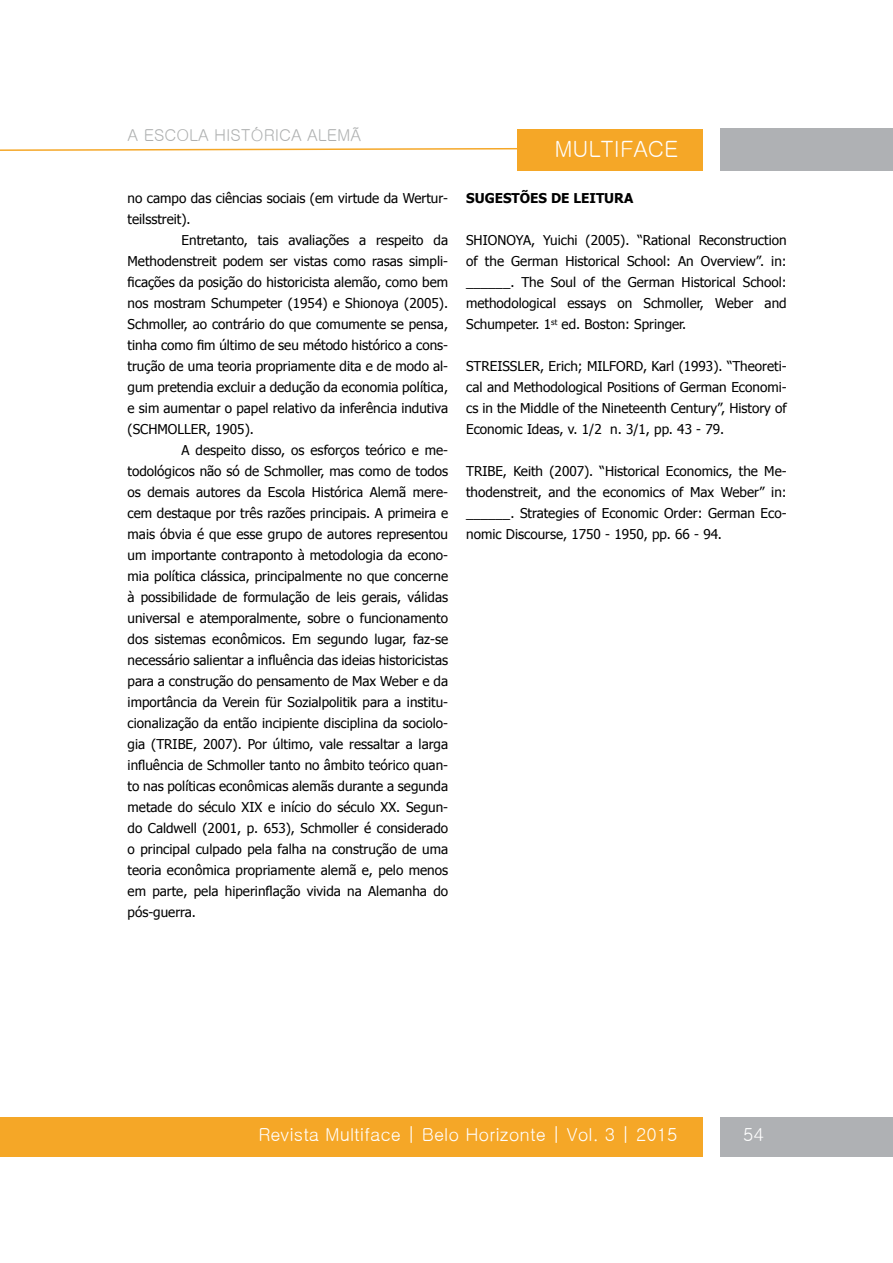
<style>
.page{position:relative;width:893px;height:1263px;background:#fff}
.page>*{position:absolute;margin:0;border:0;box-sizing:border-box;transform-origin:0 0}
.t1{font:22.5px "Gulim";color:#fff}
.t2{font:18px "Gulim";color:#fff}
.t3{font:16.5px "Gulim";color:#aeb0b0}
.t4{font:13.5px/21px "Tahoma";color:#000;text-align:justify}
.t5{font:700 13.5px "Tahoma";color:#000}
</style>
<div class="page">
<svg style="left:0;top:148px;width:517px;height:3px"></svg>
<div style="left:517px;top:129px;width:186px;height:41px;background:#f5a727"></div>
<div style="left:720px;top:129px;width:173px;height:42px;background:#afb1b4"></div>
<div style="left:0;top:1117px;width:703px;height:40px;background:#f5a727"></div>
<div style="left:720px;top:1117px;width:173px;height:40px;background:#afb1b4"></div>
<p class="t3" style="left:128px;top:127px;width:235px">A ESCOLA HISTÓRICA ALEMÃ</p>
<p class="t4" style="left:128px;top:187px;width:322px">no campo das ciências sociais (em virtude da Wertur-</p>
<p class="t4" style="left:128px;top:208px;width:65px">teilsstreit).</p>
<p class="t4" style="left:182px;top:229px;width:268px">Entretanto, tais avaliações a respeito da</p>
<p class="t4" style="left:128px;top:250px;width:322px">Methodenstreit podem ser vistas como rasas simpli-</p>
<p class="t4" style="left:128px;top:271px;width:322px">ficações da posição do historicista alemão, como bem</p>
<p class="t4" style="left:128px;top:292px;width:322px">nos mostram Schumpeter (1954) e Shionoya (2005).</p>
<p class="t4" style="left:128px;top:313px;width:322px">Schmoller, ao contrário do que comumente se pensa,</p>
<p class="t4" style="left:128px;top:334px;width:322px">tinha como fim último de seu método histórico a cons-</p>
<p class="t4" style="left:128px;top:355px;width:322px">trução de uma teoria propriamente dita e de modo al-</p>
<p class="t4" style="left:128px;top:376px;width:322px">gum pretendia excluir a dedução da economia política,</p>
<p class="t4" style="left:128px;top:397px;width:322px">e sim aumentar o papel relativo da inferência indutiva</p>
<p class="t4" style="left:128px;top:418px;width:128px">(SCHMOLLER, 1905).</p>
<p class="t4" style="left:182px;top:439px;width:268px">A despeito disso, os esforços teórico e me-</p>
<p class="t4" style="left:128px;top:460px;width:322px">todológicos não só de Schmoller, mas como de todos</p>
<p class="t4" style="left:128px;top:481px;width:322px">os demais autores da Escola Histórica Alemã mere-</p>
<p class="t4" style="left:128px;top:502px;width:322px">cem destaque por três razões principais. A primeira e</p>
<p class="t4" style="left:128px;top:523px;width:322px">mais óbvia é que esse grupo de autores representou</p>
<p class="t4" style="left:128px;top:544px;width:322px">um importante contraponto à metodologia da econo-</p>
<p class="t4" style="left:128px;top:565px;width:322px">mia política clássica, principalmente no que concerne</p>
<p class="t4" style="left:128px;top:586px;width:322px">à possibilidade de formulação de leis gerais, válidas</p>
<p class="t4" style="left:128px;top:607px;width:322px">universal e atemporalmente, sobre o funcionamento</p>
<p class="t4" style="left:128px;top:628px;width:322px">dos sistemas econômicos. Em segundo lugar, faz-se</p>
<p class="t4" style="left:128px;top:649px;width:322px">necessário salientar a influência das ideias historicistas</p>
<p class="t4" style="left:128px;top:670px;width:322px">para a construção do pensamento de Max Weber e da</p>
<p class="t4" style="left:128px;top:691px;width:322px">importância da Verein für Sozialpolitik para a institu-</p>
<p class="t4" style="left:128px;top:712px;width:322px">cionalização da então incipiente disciplina da sociolo-</p>
<p class="t4" style="left:128px;top:733px;width:322px">gia (TRIBE, 2007). Por último, vale ressaltar a larga</p>
<p class="t4" style="left:128px;top:754px;width:322px">influência de Schmoller tanto no âmbito teórico quan-</p>
<p class="t4" style="left:128px;top:775px;width:322px">to nas políticas econômicas alemãs durante a segunda</p>
<p class="t4" style="left:128px;top:796px;width:322px">metade do século XIX e início do século XX. Segun-</p>
<p class="t4" style="left:128px;top:817px;width:322px">do Caldwell (2001, p. 653), Schmoller é considerado</p>
<p class="t4" style="left:128px;top:838px;width:322px">o principal culpado pela falha na construção de uma</p>
<p class="t4" style="left:128px;top:859px;width:322px">teoria econômica propriamente alemã e, pelo menos</p>
<p class="t4" style="left:128px;top:880px;width:322px">em parte, pela hiperinflação vivida na Alemanha do</p>
<p class="t4" style="left:128px;top:901px;width:70px">pós-guerra.</p>
<h1 class="t1" style="left:554px;top:137px;width:125px">MULTIFACE</h1>
<p class="t5" style="left:466px;top:189px;width:169px">SUGESTÕES DE LEITURA</p>
<p class="t4" style="left:466px;top:229px;width:322px">SHIONOYA, Yuichi (2005). “Rational Reconstruction of the German Historical School: An Overview”. in: ______. The Soul of the German Historical School: methodological essays on Schmoller, Weber and Schumpeter. 1<sup>st</sup> ed. Boston: Springer.</p>
<p class="t4" style="left:466px;top:355px;width:322px">STREISSLER, Erich; MILFORD, Karl (1993). “Theoreti&shy;cal and Methodological Positions of German Economi&shy;cs in the Middle of the Nineteenth Century”, History of Economic Ideas, v. 1/2 n. 3/1, pp. 43 - 79.</p>
<p class="t4" style="left:466px;top:460px;width:322px">TRIBE, Keith (2007). “Historical Economics, the Me&shy;thodenstreit, and the economics of Max Weber” in: ______. Strategies of Economic Order: German Eco&shy;nomic Discourse, 1750 - 1950, pp. 66 - 94.</p>
<h2 class="t2" style="left:258px;top:1125px;width:421px">Revista Multiface | Belo Horizonte | Vol. 3 | 2015</h2>
<h2 class="t2" style="left:743px;top:1125px;width:22px">54</h2>
</div>
